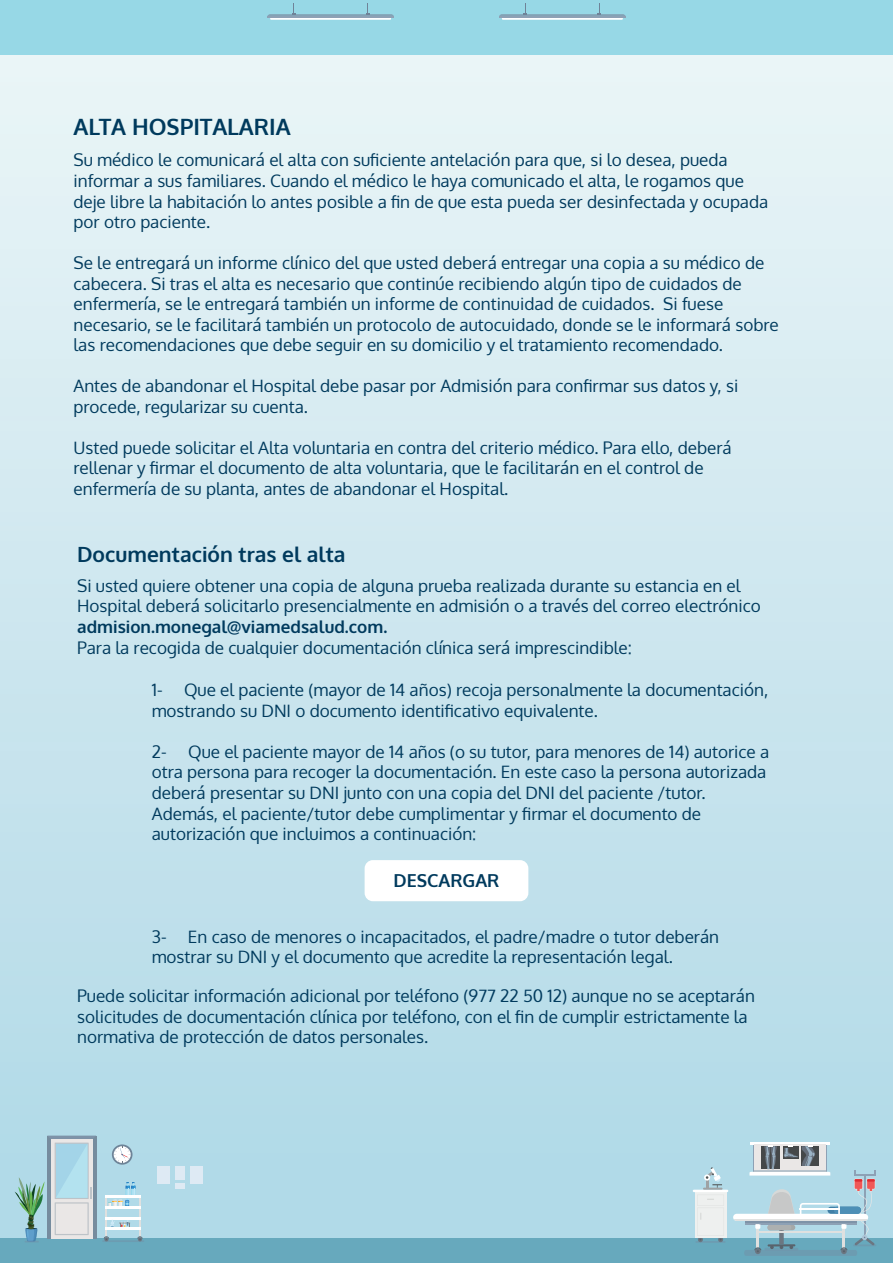
<style>
.page{position:relative;width:893px;height:1263px;background:#fff}
.page>*{position:absolute;margin:0;border:0;box-sizing:border-box;transform-origin:0 0}
.t1{font:700 22.5px "Oxygen";color:#003a5d}
.t2{font:700 21px "Oxygen";color:#003a5d}
.t3{font:700 17.85px "Oxygen";color:#003a5d}
.t4{font:17.1px/20.5px "Oxygen";color:#003a5d}
.t5{font:700 17.1px "Oxygen";color:#003a5d}
</style>
<div class="page">
<div style="left:0;top:54px;width:893px;height:1183px;background:linear-gradient(to bottom,#eaf5f7,#aed8e7)"></div>
<div style="left:0;top:1238px;width:893px;height:25px;background:#67a9bd"></div>
<svg style="left:112px;top:1144px;width:21px;height:21px"></svg>
<svg style="left:114px;top:1146px;width:17px;height:17px"></svg>
<hr style="left:750px;top:1141px;width:80px;height:1px;background:#8da1b5">
<hr style="left:750px;top:1144px;width:72px;height:1px;background:#dfe0df">
<hr style="left:750px;top:1142px;width:80px;height:2px;background:#fff">
<div style="left:754px;top:1144px;width:71px;height:28px;background:#eae7e6"></div>
<hr style="left:695px;top:1241px;width:31px;height:2px;background:#758ba2">
<div style="left:695px;top:1192px;width:31px;height:46px;background:#eef0ef"></div>
<hr style="left:693px;top:1190px;width:35px;height:2px;background:#fff">
<svg style="left:697px;top:1199px;width:27px;height:43px"></svg>
<hr style="left:703px;top:1187px;width:19px;height:3px;background:#9ea2a4">
<svg style="left:704px;top:1167px;width:18px;height:21px"></svg>
<hr style="left:102px;top:1240px;width:42px;height:2px;background:#758ba2">
<hr style="left:106px;top:1195px;width:1px;height:41px;background:#dfe0df">
<hr style="left:139px;top:1195px;width:2px;height:41px;background:#dfe0df">
<hr style="left:106px;top:1195px;width:35px;height:3px;background:#fff">
<svg style="left:108px;top:1182px;width:27px;height:24px"></svg>
<hr style="left:106px;top:1206px;width:35px;height:2px;background:#fff">
<hr style="left:106px;top:1217px;width:35px;height:2px;background:#fff">
<svg style="left:110px;top:1220px;width:21px;height:7px"></svg>
<hr style="left:106px;top:1227px;width:35px;height:3px;background:#fff">
<svg style="left:104px;top:1236px;width:5px;height:5px"></svg>
<svg style="left:137px;top:1236px;width:6px;height:5px"></svg>
<svg style="left:14px;top:1135px;width:82px;height:107px;background:#afced4"></svg>
<hr style="left:853px;top:1244px;width:23px;height:2px;background:#758ba2">
<div style="left:190px;top:1166px;width:12px;height:17px;background:#deeaf4"></div>
<div style="left:175px;top:1166px;width:10px;height:13px;background:#deeaf4"></div>
<div style="left:175px;top:1183px;width:10px;height:6px;background:#deeaf4"></div>
<div style="left:157px;top:1166px;width:13px;height:17px;background:#deeaf4"></div>
<div style="left:733px;top:1214px;width:135px;height:7px;background:#ebf5f9;border-radius:4px"></div>
<svg style="left:734px;top:1145px;width:141px;height:111px"></svg>
<div style="left:0;top:0;width:893px;height:54px;background:#97d8e6"></div>
<svg style="left:267px;top:3px;width:127px;height:17px"></svg>
<svg style="left:499px;top:3px;width:127px;height:17px"></svg>
<div style="left:365px;top:860px;width:163px;height:41px;background:#fff;border-radius:8px"></div>
<h1 class="t1" style="left:74px;top:112px;width:219px">ALTA HOSPITALARIA</h1>
<p class="t4" style="left:74px;top:150px;width:696px">Su médico le comunicará el alta con suficiente antelación para que, si lo desea, pueda informar a sus familiares. Cuando el médico le haya comunicado el alta, le rogamos que deje libre la habitación lo antes posible a fin de que esta pueda ser desinfectada y ocupada por otro paciente.</p>
<p class="t4" style="left:74px;top:253px;width:707px">Se le entregará un informe clínico del que usted deberá entregar una copia a su médico de cabecera. Si tras el alta es necesario que continúe recibiendo algún tipo de cuidados de enfermería, se le entregará también un informe de continuidad de cuidados. Si fuese necesario, se le facilitará también un protocolo de autocuidado, donde se le informará sobre las recomendaciones que debe seguir en su domicilio y el tratamiento recomendado.</p>
<p class="t4" style="left:74px;top:376px;width:666px">Antes de abandonar el Hospital debe pasar por Admisión para confirmar sus datos y, si procede, regularizar su cuenta.</p>
<p class="t4" style="left:74px;top:437px;width:660px">Usted puede solicitar el Alta voluntaria en contra del criterio médico. Para ello, deberá rellenar y firmar el documento de alta voluntaria, que le facilitarán en el control de enfermería de su planta, antes de abandonar el Hospital.</p>
<p class="t2" style="left:77px;top:541px;width:270px">Documentación tras el alta</p>
<p class="t4" style="left:77px;top:576px;width:685px">Si usted quiere obtener una copia de alguna prueba realizada durante su estancia en el<br>Hospital deberá solicitarlo presencialmente en admisión o a través del correo electrónico</p>
<p class="t5" style="left:77px;top:616px;width:312px">admision.monegal@viamedsalud.com.</p>
<p class="t4" style="left:77px;top:637px;width:556px">Para la recogida de cualquier documentación clínica será imprescindible:</p>
<p class="t4" style="left:152px;top:680px;width:618px">1- Que el paciente (mayor de 14 años) recoja personalmente la documentación, mostrando su DNI o documento identificativo equivalente.</p>
<p class="t4" style="left:152px;top:741px;width:619px">2- Que el paciente mayor de 14 años (o su tutor, para menores de 14) autorice a otra persona para recoger la documentación. En este caso la persona autorizada deberá presentar su DNI junto con una copia del DNI del paciente /tutor.<br>Además, el paciente/tutor debe cumplimentar y firmar el documento de autorización que incluimos a continuación:</p>
<p class="t3" style="left:394px;top:869px;width:107px">DESCARGAR</p>
<p class="t4" style="left:152px;top:926px;width:569px">3- En caso de menores o incapacitados, el padre/madre o tutor deberán mostrar su DNI y el documento que acredite la representación legal.</p>
<p class="t4" style="left:77px;top:986px;width:679px">Puede solicitar información adicional por teléfono (977 22 50 12) aunque no se aceptarán solicitudes de documentación clínica por teléfono, con el fin de cumplir estrictamente la normativa de protección de datos personales.</p>
</div>
